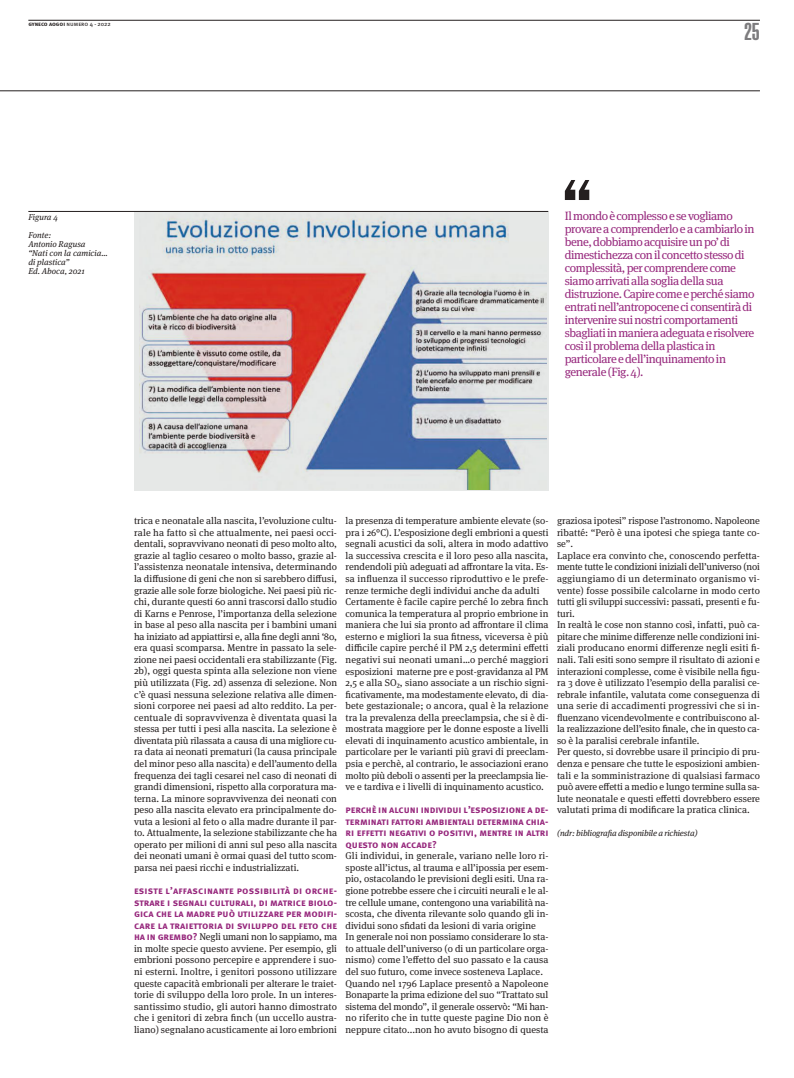
<style>
.page{position:relative;width:794px;height:1078px;background:#fff}
.page>*{position:absolute;margin:0;border:0;box-sizing:border-box;transform-origin:0 0}
.t1{font:900 extra-condensed 24px "Helvetica";color:#7d7c7e}
.t2{font:12px/13px "Meta Serif OT";letter-spacing:-.035em;color:#96277c}
.t3{font:700 10px/11.5px "Meta Pro";color:#96277c;text-align:justify}
.t4{font:9.8px/11.6px "Meta Serif OT";color:#241f1f}
.t5{font:italic 8.5px/9px "Meta Serif OT";color:#241f1f}
.t6{font:6px "Meta Pro";color:#241f1f}
.s1{font-weight:700}
.s2{font-family:"Meta Pro";font-weight:700;font-size:10px;color:#96277c}
</style>
<div class="page">
<hr style="left:0;top:90px;width:760px;height:1px;background:#241f1f">
<hr style="left:28px;top:20px;width:732px;height:1px;background:#241f1f">
<div style="left:134px;top:211px;width:414px;height:279px;background:#e6e8e7"></div>
<img style="left:140px;top:218px;width:406px;height:271px">
<hr style="left:28px;top:211px;width:520px;height:1px;background:#241f1f">
<svg style="left:565px;top:180px;width:24px;height:20px"></svg>
<p class="t6" style="left:28px;top:22px;width:84px"><span class="s1">gyneco aogoi</span> numero 4 - 2022</p>
<h1 class="t1" style="left:744px;top:23px;width:17px">25</h1>
<p class="t5" style="left:28px;top:209px;width:31px;line-height:18px">Figura 4<br>Fonte:</p>
<p class="t5" style="left:28px;top:240px;width:81px">Antonio Ragusa<br>“Nati con la camicia… di plastica”<br>Ed. Aboca, 2021</p>
<p class="t2" style="left:565px;top:210px;width:191px">Il mondo è complesso e se vogliamo provare a comprenderlo e a cambiarlo in bene, dobbiamo acquisire un po’ di dimestichezza con il concetto stesso di complessità, per comprendere come siamo arrivati alla soglia della sua distruzione. Capire come e perché siamo entrati nell’antropocene ci consentirà di intervenire sui nostri comportamenti sbagliati in maniera adeguata e risolvere così il problema della plastica in particolare e dell’inquinamento in generale (Fig. 4).</p>
<p class="t4" style="left:134px;top:515px;width:204px;text-align:justify">trica e neonatale alla nascita, l’evoluzione cultu&shy;rale ha fatto sì che attualmente, nei paesi occi&shy;dentali, sopravvivano neonati di peso molto alto, grazie al taglio cesareo o molto basso, grazie al&shy;l’assistenza neonatale intensiva, determinando la diffusione di geni che non si sarebbero diffusi, grazie alle sole forze biologiche. Nei paesi più ric&shy;chi, durante questi 60 anni trascorsi dallo studio di Karns e Penrose, l’importanza della selezione in base al peso alla nascita per i bambini umani ha iniziato ad appiattirsi e, alla fine degli anni ‘80, era quasi scomparsa. Mentre in passato la sele&shy;zione nei paesi occidentali era stabilizzante (Fig.<br>2b), oggi questa spinta alla selezione non viene più utilizzata (Fig. 2d) assenza di selezione. Non c’è quasi nessuna selezione relativa alle dimen&shy;sioni corporee nei paesi ad alto reddito. La per&shy;centuale di sopravvivenza è diventata quasi la stessa per tutti i pesi alla nascita. La selezione è diventata più rilassata a causa di una migliore cu&shy;ra data ai neonati prematuri (la causa principale del minor peso alla nascita) e dell’aumento della frequenza dei tagli cesarei nel caso di neonati di grandi dimensioni, rispetto alla corporatura ma&shy;terna. La minore sopravvivenza dei neonati con peso alla nascita elevato era principalmente do&shy;vuta a lesioni al feto o alla madre durante il par&shy;to. Attualmente, la selezione stabilizzante che ha operato per milioni di anni sul peso alla nascita dei neonati umani è ormai quasi del tutto scom&shy;parsa nei paesi ricchi e industrializzati.</p>
<p class="t3" style="left:134px;top:885px;width:204px">esiste l’affascinante possibilità di orche&shy;strare i segnali culturali, di matrice biolo&shy;gica che la madre può utilizzare per modifi&shy;care la traiettoria di sviluppo del feto che</p>
<p class="t4" style="left:134px;top:931px;width:204px;text-align:justify"><span class="s2">ha in grembo?</span> Negli umani non lo sappiamo, ma in molte specie questo avviene. Per esempio, gli embrioni possono percepire e apprendere i suo&shy;ni esterni. Inoltre, i genitori possono utilizzare queste capacità embrionali per alterare le traiet&shy;torie di sviluppo della loro prole. In un interes&shy;santissimo studio, gli autori hanno dimostrato che i genitori di zebra finch (un uccello austra&shy;liano) segnalano acusticamente ai loro embrioni</p>
<p class="t4" style="left:345px;top:515px;width:204px">la presenza di temperature ambiente elevate (so&shy;pra i 26°C). L’esposizione degli embrioni a questi segnali acustici da soli, altera in modo adattivo la successiva crescita e il loro peso alla nascita, rendendoli più adeguati ad affrontare la vita. Es&shy;sa influenza il successo riproduttivo e le prefe&shy;renze termiche degli individui anche da adulti Certamente è facile capire perché lo zebra finch comunica la temperatura al proprio embrione in maniera che lui sia pronto ad affrontare il clima esterno e migliori la sua fitness, viceversa è più difficile capire perché il PM 2,5 determini effetti negativi sui neonati umani…o perché maggiori esposizioni materne pre e post-gravidanza al PM 2,5 e alla SO₂, siano associate a un rischio signi&shy;ficativamente, ma modestamente elevato, di dia&shy;bete gestazionale; o ancora, qual è la relazione tra la prevalenza della preeclampsia, che si è di&shy;mostrata maggiore per le donne esposte a livelli elevati di inquinamento acustico ambientale, in particolare per le varianti più gravi di preeclam&shy;psia e perchè, al contrario, le associazioni erano molto più deboli o assenti per la preeclampsia lie&shy;ve e tardiva e i livelli di inquinamento acustico.</p>
<p class="t3" style="left:345px;top:804px;width:204px">perchè in alcuni individui l’esposizione a de&shy;terminati fattori ambientali determina chia&shy;ri effetti negativi o positivi, mentre in altri questo non accade?</p>
<p class="t4" style="left:345px;top:850px;width:204px">Gli individui, in generale, variano nelle loro ri&shy;sposte all’ictus, al trauma e all’ipossia per esem&shy;pio, ostacolando le previsioni degli esiti. Una ra&shy;gione potrebbe essere che i circuiti neurali e le al&shy;tre cellule umane, contengono una variabilità na&shy;scosta, che diventa rilevante solo quando gli in&shy;dividui sono sfidati da lesioni di varia origine<br>In generale noi non possiamo considerare lo sta&shy;to attuale dell’universo (o di un particolare orga&shy;nismo) come l’effetto del suo passato e la causa del suo futuro, come invece sosteneva Laplace.<br>Quando nel 1796 Laplace presentò a Napoleone Bonaparte la prima edizione del suo “Trattato sul sistema del mondo”, il generale osservò: “Mi han&shy;no riferito che in tutte queste pagine Dio non è neppure citato...non ho avuto bisogno di questa</p>
<p class="t4" style="left:557px;top:515px;width:204px">graziosa ipotesi” rispose l’astronomo. Napoleone ribatté: “Però è una ipotesi che spiega tante co&shy;se”.<br>Laplace era convinto che, conoscendo perfetta&shy;mente tutte le condizioni iniziali dell’universo (noi aggiungiamo di un determinato organismo vi&shy;vente) fosse possibile calcolarne in modo certo tutti gli sviluppi successivi: passati, presenti e fu&shy;turi.<br>In realtà le cose non stanno così, infatti, può ca&shy;pitare che minime differenze nelle condizioni ini&shy;ziali producano enormi differenze negli esiti fi&shy;nali. Tali esiti sono sempre il risultato di azioni e interazioni complesse, come è visibile nella figu&shy;ra 3 dove è utilizzato l’esempio della paralisi ce&shy;rebrale infantile, valutata come conseguenza di una serie di accadimenti progressivi che si in&shy;fluenzano vicendevolmente e contribuiscono al&shy;la realizzazione dell’esito finale, che in questo ca&shy;so è la paralisi cerebrale infantile.<br>Per questo, si dovrebbe usare il principio di pru&shy;denza e pensare che tutte le esposizioni ambien&shy;tali e la somministrazione di qualsiasi farmaco può avere effetti a medio e lungo termine sulla sa&shy;lute neonatale e questi effetti dovrebbero essere valutati prima di modificare la pratica clinica.</p>
<p class="t5" style="left:557px;top:829px;width:142px">(ndr: bibliografia disponibile a richiesta)</p>
</div>
